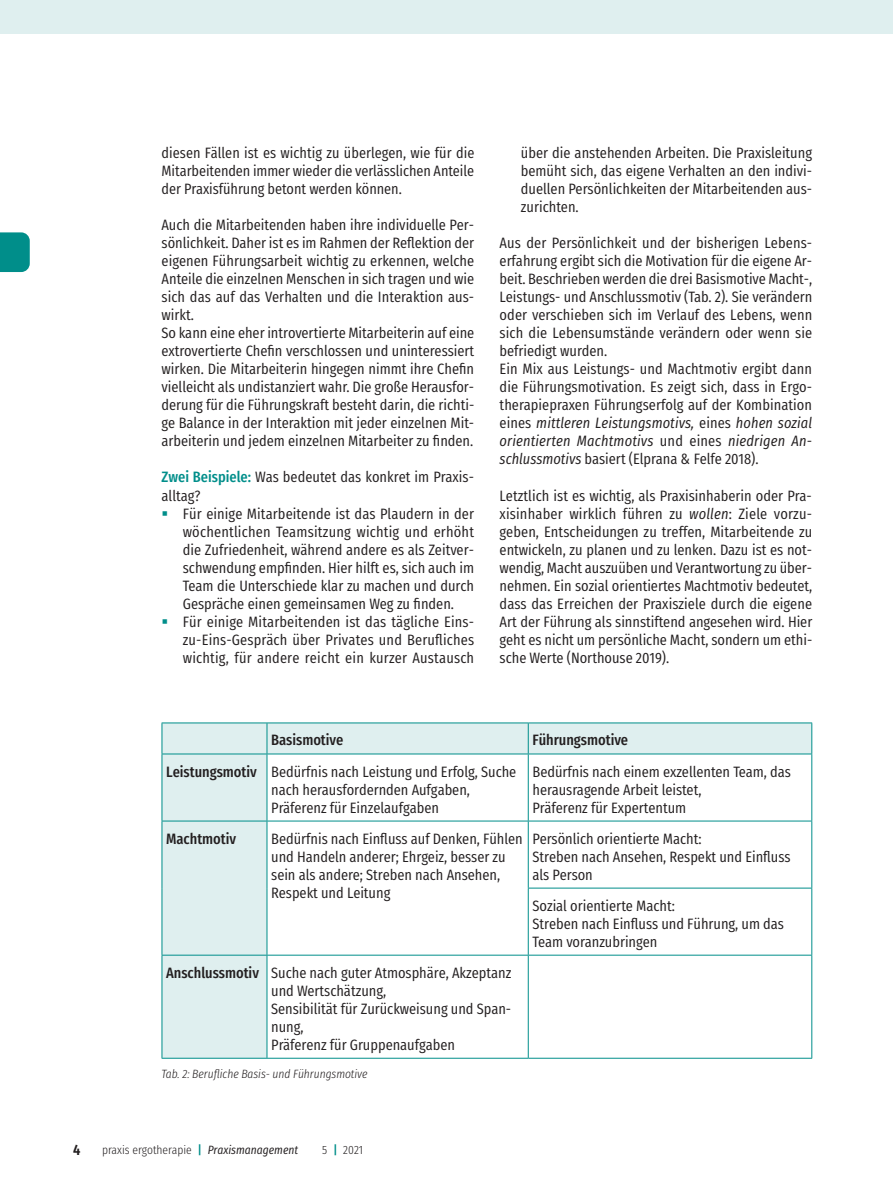
<style>
.page{position:relative;width:893px;height:1191px;background:#fff}
.page>*{position:absolute;margin:0;border:0;box-sizing:border-box;transform-origin:0 0}
.t1{font:15px/18px "Fira Sans Condensed";color:#231f20}
.t2{font:500 15px "Fira Sans Condensed";color:#231f20}
.t3{font:600 15px "Fira Sans Condensed";color:#231f20}
.t4{font:300 12px "Fira Sans Condensed";color:#231f20}
.t5{font:italic 300 12px "Fira Sans Condensed";color:#231f20}
.s1{font-weight:500;color:#008e8a}
.s2{font-style:italic}
.s3{font-weight:500}
.s4{font-weight:400;font-style:italic}
</style>
<div class="page">
<svg style="left:0;top:232px;width:30px;height:40px"></svg>
<div style="left:0;top:0;width:893px;height:34px;background:#dfefef"></div>
<svg style="left:163px;top:723px;width:648px;height:334px"></svg>
<hr style="left:162px;top:722px;width:105px;height:1px;background:#008e8a">
<hr style="left:162px;top:723px;width:1px;height:30px;background:#008e8a">
<hr style="left:267px;top:722px;width:261px;height:1px;background:#008e8a">
<hr style="left:267px;top:723px;width:1px;height:30px;background:#008e8a">
<hr style="left:528px;top:722px;width:284px;height:1px;background:#008e8a">
<hr style="left:528px;top:723px;width:1px;height:30px;background:#008e8a">
<hr style="left:811px;top:723px;width:1px;height:30px;background:#008e8a">
<hr style="left:162px;top:753px;width:105px;height:1px;background:#008e8a">
<hr style="left:162px;top:754px;width:1px;height:66px;background:#008e8a">
<hr style="left:267px;top:753px;width:261px;height:1px;background:#008e8a">
<hr style="left:267px;top:754px;width:1px;height:66px;background:#008e8a">
<hr style="left:528px;top:753px;width:284px;height:1px;background:#008e8a">
<hr style="left:528px;top:754px;width:1px;height:66px;background:#008e8a">
<hr style="left:811px;top:754px;width:1px;height:66px;background:#008e8a">
<hr style="left:162px;top:820px;width:105px;height:1px;background:#008e8a">
<hr style="left:162px;top:821px;width:1px;height:67px;background:#008e8a">
<hr style="left:267px;top:820px;width:261px;height:1px;background:#008e8a">
<hr style="left:267px;top:821px;width:1px;height:67px;background:#008e8a">
<hr style="left:162px;top:888px;width:1px;height:66px;background:#008e8a">
<hr style="left:267px;top:888px;width:1px;height:66px;background:#008e8a">
<hr style="left:528px;top:820px;width:284px;height:1px;background:#008e8a">
<hr style="left:528px;top:821px;width:1px;height:66px;background:#008e8a">
<hr style="left:811px;top:821px;width:1px;height:66px;background:#008e8a">
<hr style="left:528px;top:887px;width:284px;height:1px;background:#008e8a">
<hr style="left:528px;top:888px;width:1px;height:66px;background:#008e8a">
<hr style="left:811px;top:888px;width:1px;height:66px;background:#008e8a">
<hr style="left:162px;top:954px;width:105px;height:1px;background:#008e8a">
<hr style="left:162px;top:955px;width:1px;height:102px;background:#008e8a">
<hr style="left:267px;top:954px;width:261px;height:1px;background:#008e8a">
<hr style="left:267px;top:955px;width:1px;height:102px;background:#008e8a">
<hr style="left:528px;top:954px;width:284px;height:1px;background:#008e8a">
<hr style="left:528px;top:955px;width:1px;height:102px;background:#008e8a">
<hr style="left:811px;top:955px;width:1px;height:102px;background:#008e8a">
<hr style="left:162px;top:1057px;width:105px;height:1px;background:#008e8a">
<hr style="left:267px;top:1057px;width:261px;height:1px;background:#008e8a">
<hr style="left:528px;top:1057px;width:284px;height:1px;background:#008e8a">
<p class="t1" style="left:162px;top:142px;width:314px;text-align:justify">diesen Fällen ist es wichtig zu überlegen, wie für die Mitarbeitenden immer wieder die verlässlichen Anteile der Praxisführung betont werden können.</p>
<p class="t1" style="left:162px;top:214px;width:314px">Auch die Mitarbeitenden haben ihre individuelle Per&shy;sönlichkeit. Daher ist es im Rahmen der Reflektion der eigenen Führungsarbeit wichtig zu erkennen, welche Anteile die einzelnen Menschen in sich tragen und wie sich das auf das Verhalten und die Interaktion aus&shy;wirkt.<br>So kann eine eher introvertierte Mitarbeiterin auf eine extrovertierte Chefin verschlossen und uninteressiert wirken. Die Mitarbeiterin hingegen nimmt ihre Chefin vielleicht als undistanziert wahr. Die große Herausfor&shy;derung für die Führungskraft besteht darin, die richti&shy;ge Balance in der Interaktion mit jeder einzelnen Mit&shy;arbeiterin und jedem einzelnen Mitarbeiter zu finden.</p>
<p class="t1" style="left:162px;top:466px;width:314px"><span class="s1">Zwei Beispiele:</span> Was bedeutet das konkret im Praxis&shy;alltag?</p>
<p class="t1" style="left:183px;top:502px;width:293px">Für einige Mitarbeitende ist das Plaudern in der wöchentlichen Teamsitzung wichtig und erhöht die Zufriedenheit, während andere es als Zeitver&shy;schwendung empfinden. Hier hilft es, sich auch im Team die Unterschiede klar zu machen und durch Gespräche einen gemeinsamen Weg zu finden.<br>Für einige Mitarbeitenden ist das tägliche Eins&shy;zu-Eins-Gespräch über Privates und Berufliches wichtig, für andere reicht ein kurzer Austausch</p>
<p class="t1" style="left:521px;top:142px;width:293px;text-align:justify">über die anstehenden Arbeiten. Die Praxisleitung bemüht sich, das eigene Verhalten an den indivi&shy;duellen Persönlichkeiten der Mitarbeitenden aus&shy;zurichten.</p>
<p class="t1" style="left:500px;top:232px;width:314px">Aus der Persönlichkeit und der bisherigen Lebens&shy;erfahrung ergibt sich die Motivation für die eigene Ar&shy;beit. Beschrieben werden die drei Basismotive Macht-, Leistungs- und Anschlussmotiv (Tab. 2). Sie verändern oder verschieben sich im Verlauf des Lebens, wenn sich die Lebensumstände verändern oder wenn sie befriedigt wurden.<br>Ein Mix aus Leistungs- und Machtmotiv ergibt dann die Führungsmotivation. Es zeigt sich, dass in Ergo&shy;therapiepraxen Führungserfolg auf der Kombination eines <span class="s2">mittleren Leistungsmotivs,</span> eines <span class="s2">hohen sozial orientierten Machtmotivs</span> und eines <span class="s2">niedrigen An&shy;schlussmotivs</span> basiert (Elprana &amp; Felfe 2018).</p>
<p class="t1" style="left:500px;top:484px;width:314px;text-align:justify">Letztlich ist es wichtig, als Praxisinhaberin oder Pra&shy;xisinhaber wirklich führen zu <span class="s2">wollen</span>: Ziele vorzu&shy;geben, Entscheidungen zu treffen, Mitarbeitende zu entwickeln, zu planen und zu lenken. Dazu ist es not&shy;wendig, Macht auszuüben und Verantwortung zu über&shy;nehmen. Ein sozial orientiertes Machtmotiv bedeutet, dass das Erreichen der Praxisziele durch die eigene Art der Führung als sinnstiftend angesehen wird. Hier geht es nicht um persönliche Macht, sondern um ethi&shy;sche Werte (Northouse 2019).</p>
<p class="t2" style="left:271px;top:726px;width:73px">Basismotive</p>
<p class="t2" style="left:532px;top:726px;width:97px">Führungsmotive</p>
<p class="t1" style="left:271px;top:760px;width:247px;text-indent:-105px"><span class="s3">Leistungsmotiv</span> Bedürfnis nach Leistung und Erfolg, Suche nach herausfordernden Aufgaben,<br>Präferenz für Einzelaufgaben</p>
<p class="t1" style="left:532px;top:760px;width:260px">Bedürfnis nach einem exzellenten Team, das herausragende Arbeit leistet,<br>Präferenz für Expertentum</p>
<p class="t2" style="left:166px;top:824px;width:71px">Machtmotiv</p>
<p class="t1" style="left:271px;top:827px;width:253px">Bedürfnis nach Einfluss auf Denken, Fühlen und Handeln anderer; Ehrgeiz, besser zu sein als andere; Streben nach Ansehen, Respekt und Leitung</p>
<p class="t1" style="left:532px;top:827px;width:260px">Persönlich orientierte Macht:<br>Streben nach Ansehen, Respekt und Einfluss als Person</p>
<p class="t1" style="left:532px;top:894px;width:253px">Sozial orientierte Macht:<br>Streben nach Einfluss und Führung, um das<br>Team voranzubringen</p>
<p class="t1" style="left:271px;top:962px;width:242px;text-indent:-105px"><span class="s3">Anschlussmotiv</span> Suche nach guter Atmosphäre, Akzeptanz und Wertschätzung,<br>Sensibilität für Zurückweisung und Span&shy;nung,<br>Präferenz für Gruppenaufgaben</p>
<p class="t5" style="left:162px;top:1065px;width:207px">Tab. 2: Berufliche Basis- und Führungsmotive</p>
<p class="t3" style="left:73px;top:1135px;width:9px">4</p>
<p class="t4" style="left:102px;top:1139px;width:198px">praxis ergotherapie <span class="s1">|</span> <span class="s4">Praxismanagement</span></p>
<p class="t4" style="left:322px;top:1139px;width:42px">5 <span class="s1">|</span> 2021</p>
</div>
